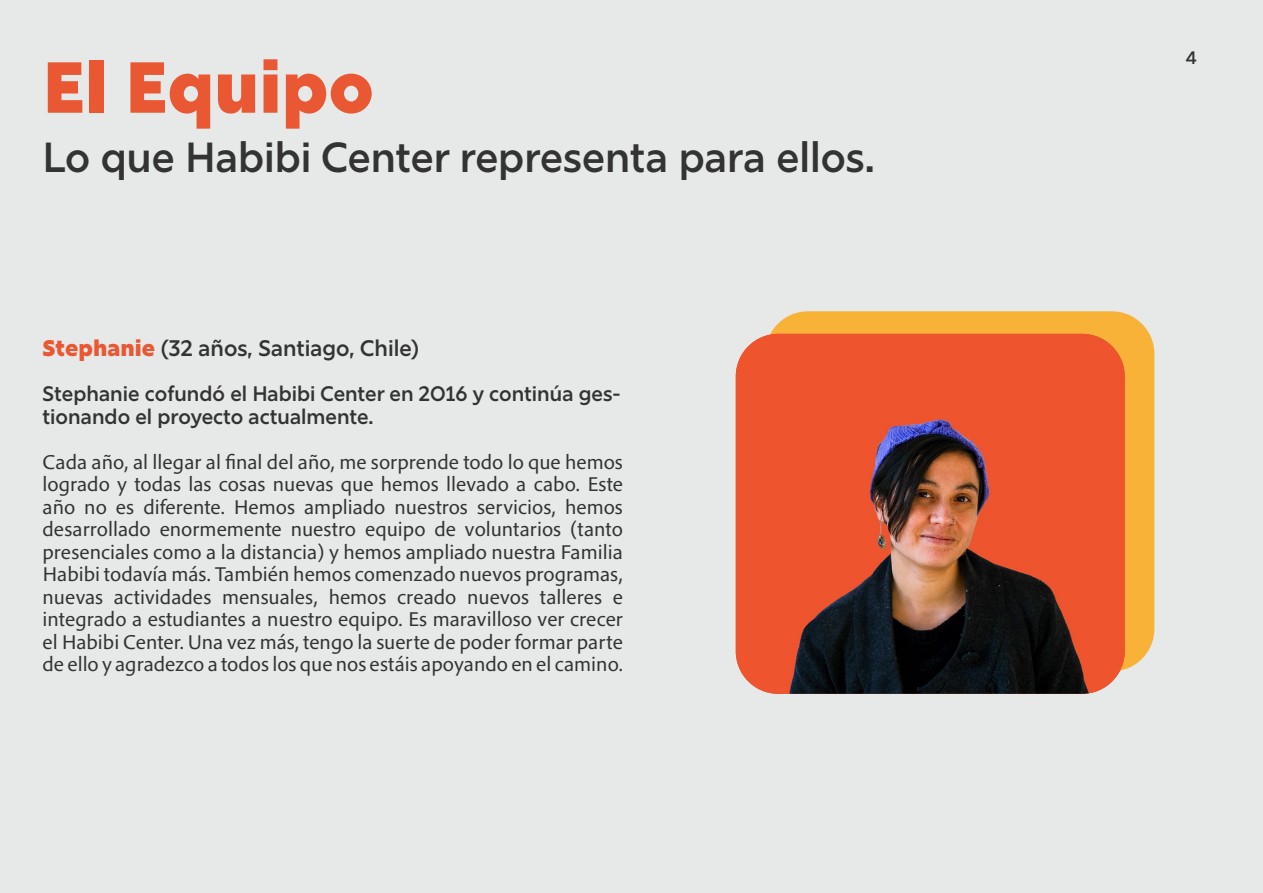
<style>
.page{position:relative;width:1263px;height:893px;background:#e7e8e8}
.page>*{position:absolute;margin:0;border:0;box-sizing:border-box;transform-origin:0 0}
.t1{font:900 72px "Rig Sans";color:#ea5833}
.t2{font:600 42px "Rig Sans";color:#333}
.t3{font:600 22.5px "Rig Sans";color:#333}
.t4{font:21px/22.5px "Pelago VF";color:#333;text-align:justify}
.t5{font:600 21px/22.5px "Rig Sans";color:#333}
.t6{font:600 18px "Rig Sans";color:#333}
.s1{font-weight:900;color:#ea5833}
</style>
<div class="page">
<div style="left:765px;top:311px;width:389px;height:360px;background:#f9b238;border-radius:43px"></div>
<img style="left:736px;top:334px;width:389px;height:360px">
<h1 class="t1" style="left:43px;top:43px;width:333px">El Equipo</h1>
<h2 class="t2" style="left:43px;top:132px;width:834px">Lo que Habibi Center representa para ellos.</h2>
<p class="t3" style="left:43px;top:335px;width:378px"><span class="s1">Stephanie</span> (32 años, Santiago, Chile)</p>
<p class="t5" style="left:43px;top:383px;width:580px">Stephanie cofundó el Habibi Center en 2016 y continúa ges&shy;tionando el proyecto actualmente.</p>
<p class="t4" style="left:43px;top:450px;width:582px">Cada año, al llegar al final del año, me sorprende todo lo que hemos logrado y todas las cosas nuevas que hemos llevado a cabo. Este año no es diferente. Hemos ampliado nuestros servicios, hemos desarrollado enormemente nuestro equipo de voluntarios (tanto presenciales como a la distancia) y hemos ampliado nuestra Familia Habibi todavía más. También hemos comenzado nuevos programas, nuevas actividades mensuales, hemos creado nuevos talleres e integrado a estudiantes a nuestro equipo. Es maravilloso ver crecer el Habibi Center. Una vez más, tengo la suerte de poder formar parte de ello y agradezco a todos los que nos estáis apoyando en el camino.</p>
<p class="t6" style="left:1186px;top:47px;width:13px">4</p>
</div>
